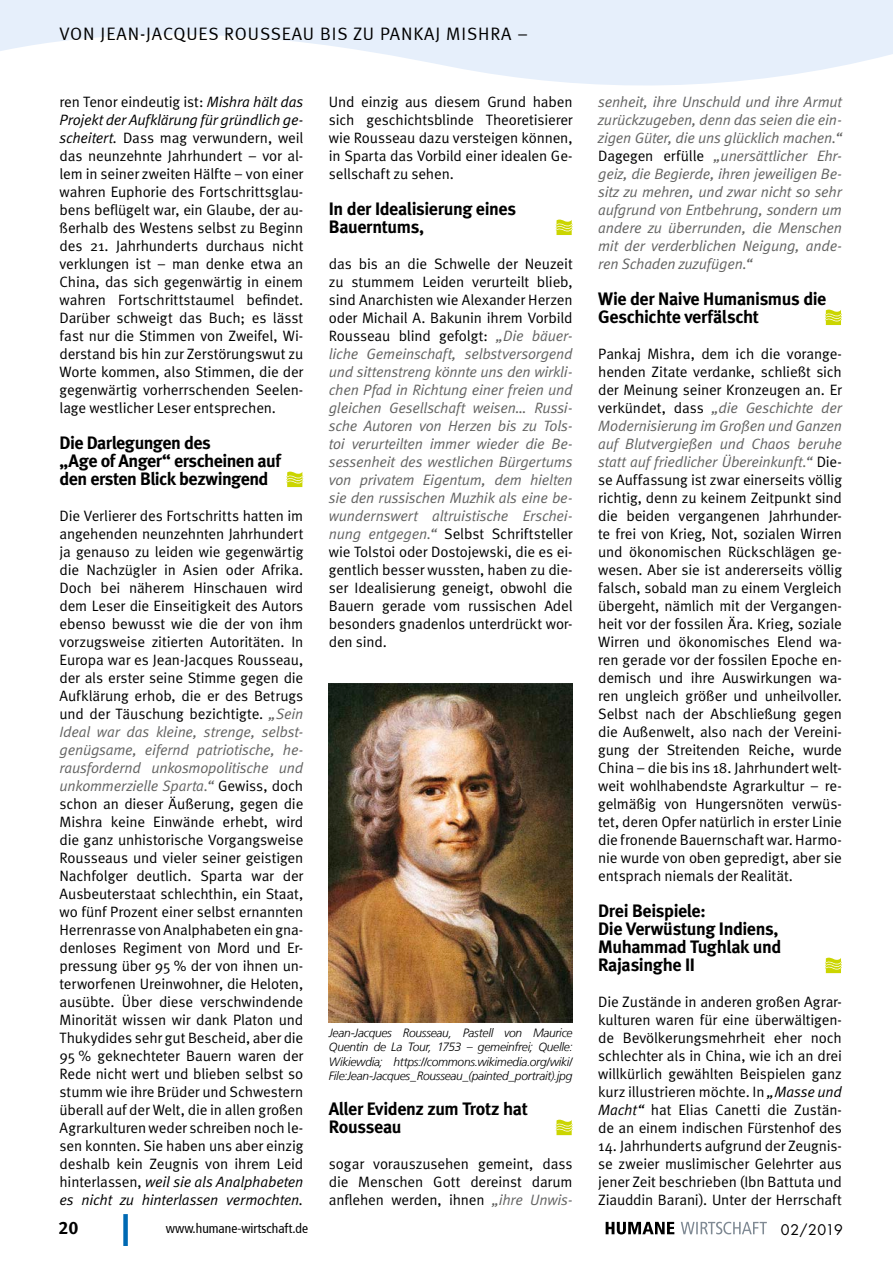
<style>
.page{position:relative;width:893px;height:1263px;background:#fff}
.page>*{position:absolute;margin:0;border:0;box-sizing:border-box;transform-origin:0 0}
.Zwischenüberschrift{font:700 18px/18px "Meta";letter-spacing:-.025em;color:#000}
.t1{font:18px "Meta Normal LF";letter-spacing:.05em;color:#000}
.t2{font:18px "Meta Bold LF";color:#000}
.Fließtext_Meta_Norma{font:15px/18px "Meta Normal";letter-spacing:-.01em;color:#000;text-align:justify}
.Fließtext_Meta_Norma-2{font:italic 15px/18px "Meta Normal";letter-spacing:-.01em;color:#636362;text-align:justify}
.t3{font:14.25px "Futura";letter-spacing:.005em;color:#000}
.t4{font:condensed 13.5px "Frutiger 57";color:#000}
.t5{font:italic 300 12px/14.4px "Frutiger LT";letter-spacing:-.02em;color:#000;text-align:justify}
.s1{font-style:italic}
.s2{font-style:italic;color:#636362}
.s3{font-style:normal;color:#000}
</style>
<div class="page">
<div style="left:123px;top:1214px;width:5px;height:32px;background:#0069b3"></div>
<svg style="left:606px;top:1222px;width:68px;height:12px"></svg>
<svg style="left:681px;top:1222px;width:86px;height:12px"></svg>
<svg style="left:286px;top:472px;width:17px;height:15px"></svg>
<svg style="left:556px;top:220px;width:17px;height:15px"></svg>
<img style="left:329px;top:683px;width:244px;height:339px">
<svg style="left:556px;top:1120px;width:17px;height:15px"></svg>
<svg style="left:825px;top:310px;width:17px;height:15px"></svg>
<svg style="left:825px;top:958px;width:17px;height:15px"></svg>
<svg style="left:0;top:0;width:893px;height:86px;fill:#e6effb"></svg>
<p class="t1" style="left:60px;top:24px;width:470px">VON JEAN-JACQUES ROUSSEAU BIS ZU PANKAJ MISHRA –</p>
<p class="Fließtext_Meta_Norma" style="left:60px;top:93px;width:245px">ren Tenor eindeutig ist: <span class="s1">Mishra hält das Projekt der Aufklärung für gründlich ge&shy;scheitert.</span> Dass mag verwundern, weil das neunzehnte Jahrhundert – vor al&shy;lem in seiner zweiten Hälfte – von einer wahren Euphorie des Fortschrittsglau&shy;bens beflügelt war, ein Glaube, der au&shy;ßerhalb des Westens selbst zu Beginn des 21. Jahrhunderts durchaus nicht verklungen ist – man denke etwa an China, das sich gegenwärtig in einem wahren Fortschrittstaumel befindet.<br>Darüber schweigt das Buch; es lässt fast nur die Stimmen von Zweifel, Wi&shy;derstand bis hin zur Zerstörungswut zu Worte kommen, also Stimmen, die der gegenwärtig vorherrschenden Seelen&shy;lage westlicher Leser entsprechen.</p>
<p class="Zwischenüberschrift" style="left:60px;top:434px;width:223px">Die Darlegungen des<br>„Age of Anger“ erscheinen auf den ersten Blick bezwingend</p>
<p class="Fließtext_Meta_Norma" style="left:60px;top:507px;width:245px">Die Verlierer des Fortschritts hatten im angehenden neunzehnten Jahrhundert ja genauso zu leiden wie gegenwärtig die Nachzügler in Asien oder Afrika.<br>Doch bei näherem Hinschauen wird dem Leser die Einseitigkeit des Autors ebenso bewusst wie die der von ihm vorzugsweise zitierten Autoritäten. In Europa war es Jean-Jacques Rousseau, der als erster seine Stimme gegen die Aufklärung erhob, die er des Betrugs und der Täuschung bezichtigte. <span class="s2">„Sein Ideal war das kleine, strenge, selbst&shy;genügsame, eifernd patriotische, he&shy;rausfordernd unkosmopolitische und unkommerzielle Sparta.“</span> Gewiss, doch schon an dieser Äußerung, gegen die Mishra keine Einwände erhebt, wird die ganz unhistorische Vorgangsweise Rousseaus und vieler seiner geistigen Nachfolger deutlich. Sparta war der Ausbeuterstaat schlechthin, ein Staat, wo fünf Prozent einer selbst ernannten Herrenrasse von Analphabeten ein gna&shy;denloses Regiment von Mord und Er&shy;pressung über 95 % der von ihnen un&shy;terworfenen Ureinwohner, die Heloten, ausübte. Über diese verschwindende Minorität wissen wir dank Platon und Thukydides sehr gut Bescheid, aber die 95 % geknechteter Bauern waren der Rede nicht wert und blieben selbst so stumm wie ihre Brüder und Schwestern überall auf der Welt, die in allen großen Agrarkulturen weder schreiben noch le&shy;sen konnten. Sie haben uns aber einzig deshalb kein Zeugnis von ihrem Leid hinterlassen, <span class="s1">weil sie als Analphabeten es nicht zu hinterlassen vermochten.</span></p>
<p class="Fließtext_Meta_Norma" style="left:329px;top:93px;width:245px">Und einzig aus diesem Grund haben sich geschichtsblinde Theoretisierer wie Rousseau dazu versteigen können, in Sparta das Vorbild einer idealen Ge&shy;sellschaft zu sehen.</p>
<p class="Zwischenüberschrift" style="left:329px;top:200px;width:189px">In der Idealisierung eines<br>Bauerntums,</p>
<p class="Fließtext_Meta_Norma-2" style="left:329px;top:255px;width:245px"><span class="s3">das bis an die Schwelle der Neuzeit zu stummem Leiden verurteilt blieb, sind Anarchisten wie Alexander Herzen oder Michail A. Bakunin ihrem Vorbild Rousseau blind gefolgt:</span> „Die bäuer&shy;liche Gemeinschaft, selbstversorgend und sittenstreng könnte uns den wirkli&shy;chen Pfad in Richtung einer freien und gleichen Gesellschaft weisen… Russi&shy;sche Autoren von Herzen bis zu Tols&shy;toi verurteilten immer wieder die Be&shy;sessenheit des westlichen Bürgertums von privatem Eigentum, dem hielten sie den russischen Muzhik als eine be&shy;wundernswert altruistische Erschei&shy;nung entgegen.“ <span class="s3">Selbst Schriftsteller wie Tolstoi oder Dostojewski, die es ei&shy;gentlich besser wussten, haben zu die&shy;ser Idealisierung geneigt, obwohl die Bauern gerade vom russischen Adel besonders gnadenlos unterdrückt wor&shy;den sind.</span></p>
<p class="t5" style="left:329px;top:1026px;width:245px">Jean-Jacques Rousseau, Pastell von Maurice Quentin de La Tour, 1753 – gemeinfrei; Quelle:<br>Wikiewdia; https://commons.wikimedia.org/wiki/ File:Jean-Jacques_Rousseau_(painted_portrait).jpg</p>
<p class="Zwischenüberschrift" style="left:329px;top:1100px;width:200px">Aller Evidenz zum Trotz hat<br>Rousseau</p>
<p class="Fließtext_Meta_Norma" style="left:329px;top:1155px;width:245px">sogar vorauszusehen gemeint, dass die Menschen Gott dereinst darum anflehen werden, ihnen <span class="s2">„ihre Unwis-</span></p>
<p class="Fließtext_Meta_Norma-2" style="left:598px;top:93px;width:245px">senheit, ihre Unschuld und ihre Armut zurückzugeben, denn das seien die ein&shy;zigen Güter, die uns glücklich machen.“ <span class="s3">Dagegen erfülle</span> „unersättlicher Ehr&shy;geiz, die Begierde, ihren jeweiligen Be&shy;sitz zu mehren, und zwar nicht so sehr aufgrund von Entbehrung, sondern um andere zu überrunden, die Menschen mit der verderblichen Neigung, ande&shy;ren Schaden zuzufügen.“</p>
<p class="Zwischenüberschrift" style="left:598px;top:290px;width:230px">Wie der Naive Humanismus die<br>Geschichte verfälscht</p>
<p class="Fließtext_Meta_Norma" style="left:598px;top:345px;width:245px">Pankaj Mishra, dem ich die vorange&shy;henden Zitate verdanke, schließt sich der Meinung seiner Kronzeugen an. Er verkündet, dass <span class="s2">„die Geschichte der Modernisierung im Großen und Ganzen auf Blutvergießen und Chaos beruhe statt auf friedlicher Übereinkunft.“</span> Die&shy;se Auffassung ist zwar einerseits völlig richtig, denn zu keinem Zeitpunkt sind die beiden vergangenen Jahrhunder&shy;te frei von Krieg, Not, sozialen Wirren und ökonomischen Rückschlägen ge&shy;wesen. Aber sie ist andererseits völlig falsch, sobald man zu einem Vergleich übergeht, nämlich mit der Vergangen&shy;heit vor der fossilen Ära. Krieg, soziale Wirren und ökonomisches Elend wa&shy;ren gerade vor der fossilen Epoche en&shy;demisch und ihre Auswirkungen wa&shy;ren ungleich größer und unheilvoller.<br>Selbst nach der Abschließung gegen die Außenwelt, also nach der Vereini&shy;gung der Streitenden Reiche, wurde China – die bis ins 18. Jahrhundert welt&shy;weit wohlhabendste Agrarkultur – re&shy;gelmäßig von Hungersnöten verwüs&shy;tet, deren Opfer natürlich in erster Linie die fronende Bauernschaft war. Harmo&shy;nie wurde von oben gepredigt, aber sie entsprach niemals der Realität.</p>
<p class="Zwischenüberschrift" style="left:598px;top:902px;width:109px">Drei Beispiele:</p>
<p class="Zwischenüberschrift" style="left:598px;top:920px;width:185px">Die Verwüstung Indiens,<br>Muhammad Tughlak und<br>Rajasinghe II</p>
<p class="Fließtext_Meta_Norma" style="left:598px;top:993px;width:245px">Die Zustände in anderen großen Agrar&shy;kulturen waren für eine überwältigen&shy;de Bevölkerungsmehrheit eher noch schlechter als in China, wie ich an drei willkürlich gewählten Beispielen ganz kurz illustrieren möchte. In <span class="s1">„Masse und Macht“</span> hat Elias Canetti die Zustän&shy;de an einem indischen Fürstenhof des</p>
<p class="Fließtext_Meta_Norma" style="left:598px;top:1137px;width:245px">14. Jahrhunderts aufgrund der Zeugnis&shy;se zweier muslimischer Gelehrter aus jener Zeit beschrieben (Ibn Battuta und Ziauddin Barani). Unter der Herrschaft</p>
<p class="t2" style="left:58px;top:1217px;width:22px">20</p>
<p class="t4" style="left:166px;top:1220px;width:144px">www.humane-wirtschaft.de</p>
<p class="t3" style="left:781px;top:1220px;width:64px">02/2019</p>
</div>
